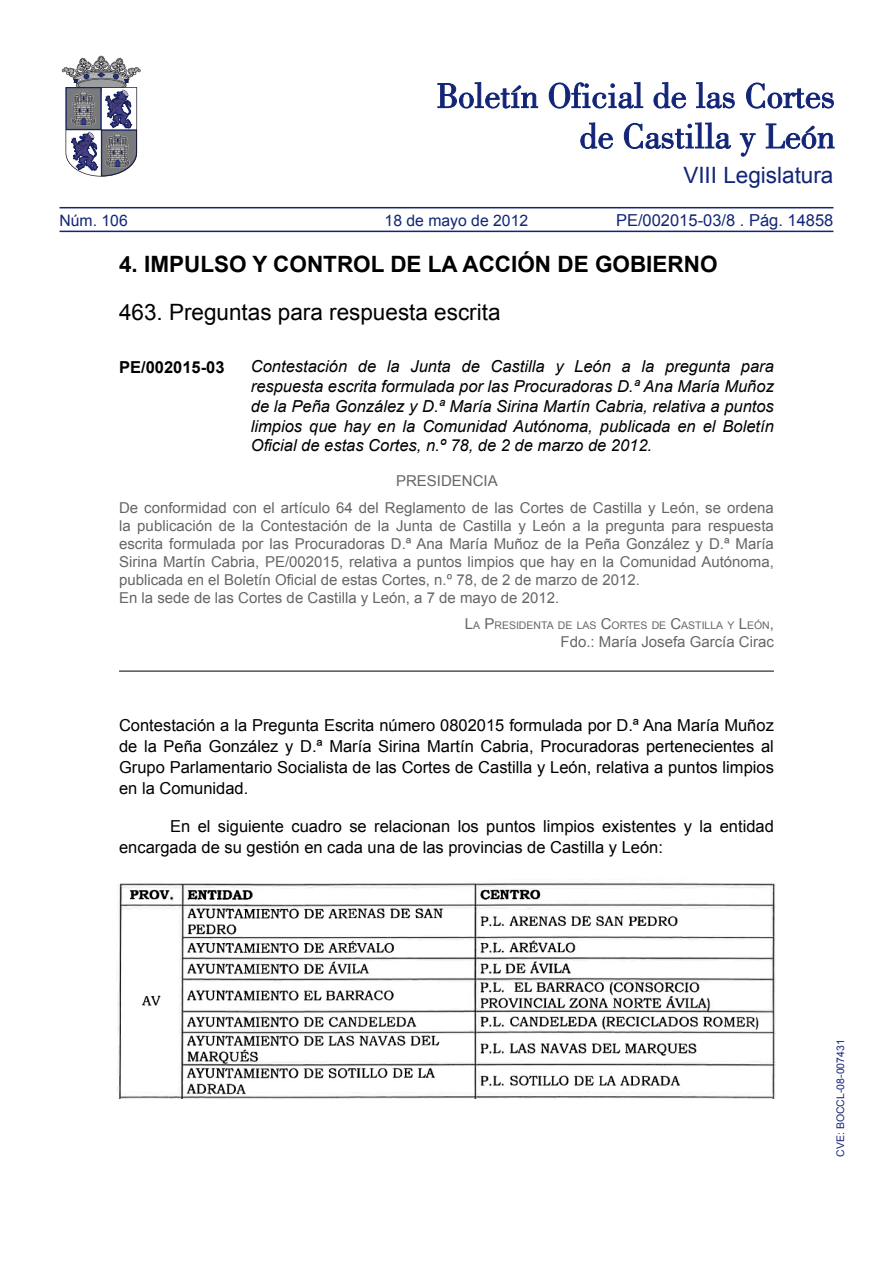
<style>
.page{position:relative;width:893px;height:1263px;background:#fff}
.page>*{position:absolute;margin:0;border:0;box-sizing:border-box;transform-origin:0 0}
.APARTADO{font:700 22.5px "Arial";color:#000}
.SUBAPARTADO{font:22.5px "Arial";color:#000}
.t1{font:22.5px "Arial";color:#132577}
.TEXTO_NORMAL{font:16.5px/21px "Arial";color:#000;text-align:justify}
.ENTRADILLA{font:italic 16.5px/19.8px "Arial";color:#000;text-align:justify}
.t2{font:16.5px "Arial";color:#132577}
.NÚMERO_CLAVE{font:700 16.5px "Arial";color:#000}
.t3{font:15.75px "Arial";color:#132577}
.TEXTO_CLARO{font:15px/18px "Arial";color:#666;text-align:justify}
.TEXTO_CLARO-2{font:10.5px "Arial";color:#666}
.TEXTO_NORMAL-2{font:10.5px "Arial";color:#132577}
.s1{font-size:15px}
</style>
<div class="page">
<svg style="left:437px;top:82px;width:101px;height:26px"></svg>
<svg style="left:549px;top:82px;width:94px;height:27px"></svg>
<svg style="left:654px;top:82px;width:32px;height:26px"></svg>
<svg style="left:696px;top:82px;width:39px;height:26px"></svg>
<svg style="left:746px;top:83px;width:88px;height:25px"></svg>
<svg style="left:580px;top:122px;width:33px;height:27px"></svg>
<svg style="left:624px;top:122px;width:107px;height:27px"></svg>
<svg style="left:740px;top:133px;width:15px;height:24px"></svg>
<svg style="left:766px;top:124px;width:68px;height:25px"></svg>
<svg style="left:62px;top:56px;width:79px;height:121px"></svg>
<hr style="left:60px;top:231px;width:773px;height:1px;background:#132577">
<hr style="left:60px;top:207px;width:773px;height:1px;background:#132577">
<hr style="left:119px;top:671px;width:655px;height:1px;background:#000">
<img style="left:117px;top:882px;width:659px;height:216px">
<p class="t1" style="left:683px;top:160px;width:152px">VIII Legislatura</p>
<p class="t3" style="left:60px;top:210px;width:70px">Núm. 106</p>
<p class="t3" style="left:385px;top:210px;width:145px">18 de mayo de 2012</p>
<p class="t2" style="left:616px;top:209px;width:219px">PE/002015-03/8 . Pág. 14858</p>
<p class="APARTADO" style="left:119px;top:249px;width:600px">4. IMPULSO Y CONTROL DE LA ACCIÓN DE GOBIERNO</p>
<p class="SUBAPARTADO" style="left:119px;top:297px;width:383px">463. Preguntas para respuesta escrita</p>
<p class="NÚMERO_CLAVE" style="left:119px;top:357px;width:107px">PE/002015-03</p>
<p class="ENTRADILLA" style="left:251px;top:357px;width:525px">Contestación de la Junta de Castilla y León a la pregunta para respuesta escrita formulada por las Procuradoras D.ª Ana María Muñoz de la Peña González y D.ª María Sirina Martín Cabria, relativa a puntos limpios que hay en la Comunidad Autónoma, publicada en el Boletín Oficial de estas Cortes, n.º 78, de 2 de marzo de 2012.</p>
<p class="TEXTO_CLARO" style="left:396px;top:472px;width:103px">PRESIDENCIA</p>
<p class="TEXTO_CLARO" style="left:119px;top:499px;width:656px">De conformidad con el artículo 64 del Reglamento de las Cortes de Castilla y León, se ordena la publicación de la Contestación de la Junta de Castilla y León a la pregunta para respuesta escrita formulada por las Procuradoras D.ª Ana María Muñoz de la Peña González y D.ª María Sirina Martín Cabria, PE/002015, relativa a puntos limpios que hay en la Comunidad Autónoma, publicada en el Boletín Oficial de estas Cortes, n.º 78, de 2 de marzo de 2012.</p>
<p class="TEXTO_CLARO" style="left:119px;top:589px;width:442px">En la sede de las Cortes de Castilla y León, a 7 de mayo de 2012.</p>
<p class="TEXTO_CLARO-2" style="left:465px;top:619px;width:310px"><span class="s1">L</span>A <span class="s1">P</span>RESIDENTA DE LAS <span class="s1">C</span>ORTES DE <span class="s1">C</span>ASTILLA Y <span class="s1">L</span>EÓN<span class="s1">,</span></p>
<p class="TEXTO_CLARO" style="left:560px;top:633px;width:215px">Fdo.: María Josefa García Cirac</p>
<p class="TEXTO_NORMAL" style="left:119px;top:715px;width:656px">Contestación a la Pregunta Escrita número 0802015 formulada por D.ª Ana María Muñoz de la Peña González y D.ª María Sirina Martín Cabria, Procuradoras pertenecientes al Grupo Parlamentario Socialista de las Cortes de Castilla y León, relativa a puntos limpios en la Comunidad.</p>
<p class="TEXTO_NORMAL" style="left:119px;top:816px;width:656px;text-indent:51px">En el siguiente cuadro se relacionan los puntos limpios existentes y la entidad encargada de su gestión en cada una de las provincias de Castilla y León:</p>
<p class="TEXTO_NORMAL-2" style="left:834px;top:1157px;width:119px;rotate:-90deg">CVE: BOCCL-08-007431</p>
</div>
